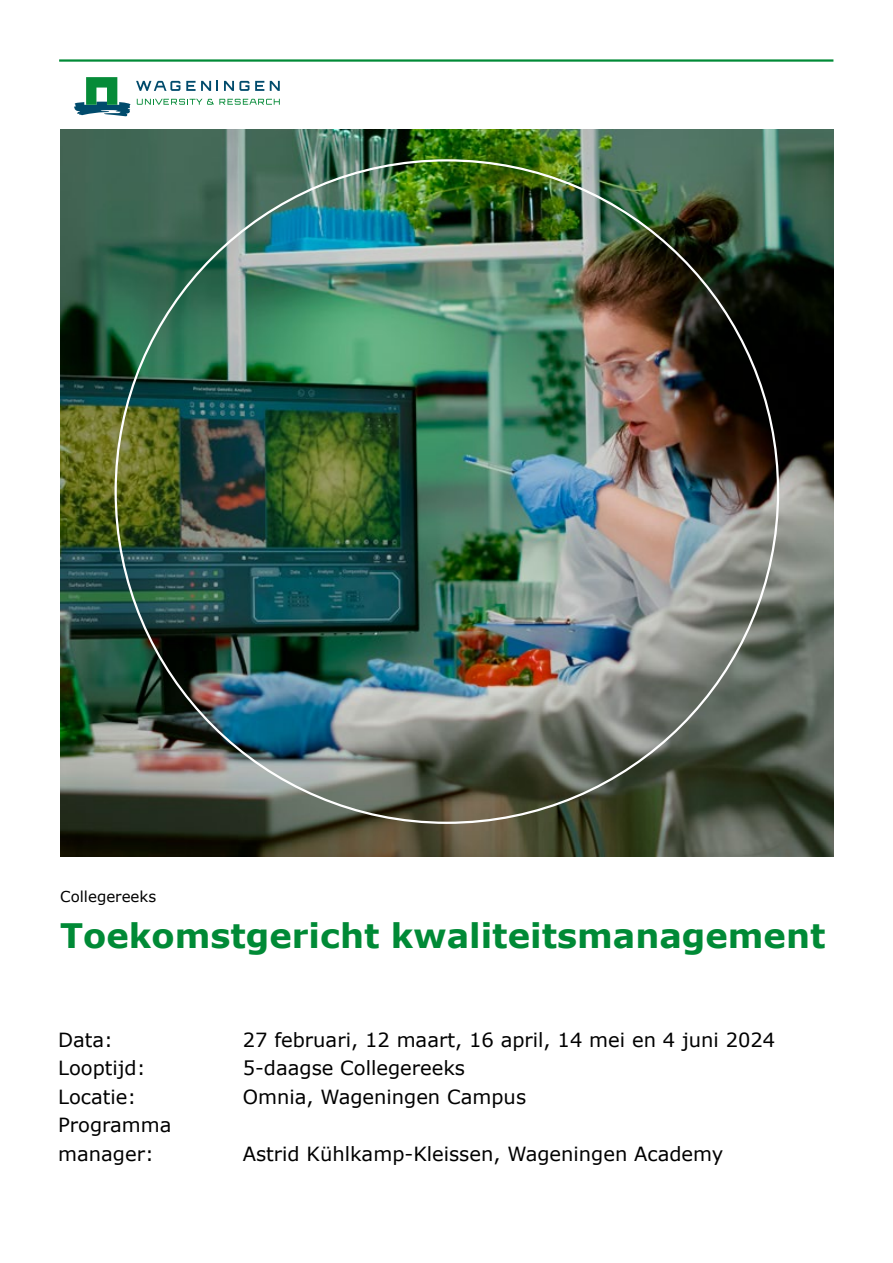
<style>
.page{position:relative;width:893px;height:1263px;background:#fff}
.page>*{position:absolute;margin:0;border:0;box-sizing:border-box;transform-origin:0 0}
.t1{font:700 33.75px "Verdana";color:#008a36}
.t2{font:19.5px/28.5px "Verdana";color:#000}
.t3{font:15px "Verdana";color:#000}
</style>
<div class="page">
<img style="left:60px;top:130px;width:773px;height:727px">
<svg style="left:74px;top:77px;width:206px;height:40px"></svg>
<hr style="left:59px;top:59px;width:774px;height:3px;background:#008a36">
<p class="t3" style="left:60px;top:886px;width:97px">Collegereeks</p>
<h1 class="t1" style="left:60px;top:912px;width:767px">Toekomstgericht kwaliteitsmanagement</h1>
<p class="t2" style="left:58px;top:1025px;width:57px">Data:</p>
<p class="t2" style="left:243px;top:1025px;width:534px">27 februari, 12 maart, 16 april, 14 mei en 4 juni 2024</p>
<p class="t2" style="left:58px;top:1054px;width:89px">Looptijd:</p>
<p class="t2" style="left:243px;top:1054px;width:224px">5-daagse Collegereeks</p>
<p class="t2" style="left:58px;top:1082px;width:80px">Locatie:</p>
<p class="t2" style="left:243px;top:1082px;width:285px">Omnia, Wageningen Campus</p>
<p class="t2" style="left:58px;top:1111px;width:115px">Programma manager:</p>
<p class="t2" style="left:243px;top:1139px;width:482px">Astrid Kühlkamp-Kleissen, Wageningen Academy</p>
</div>
